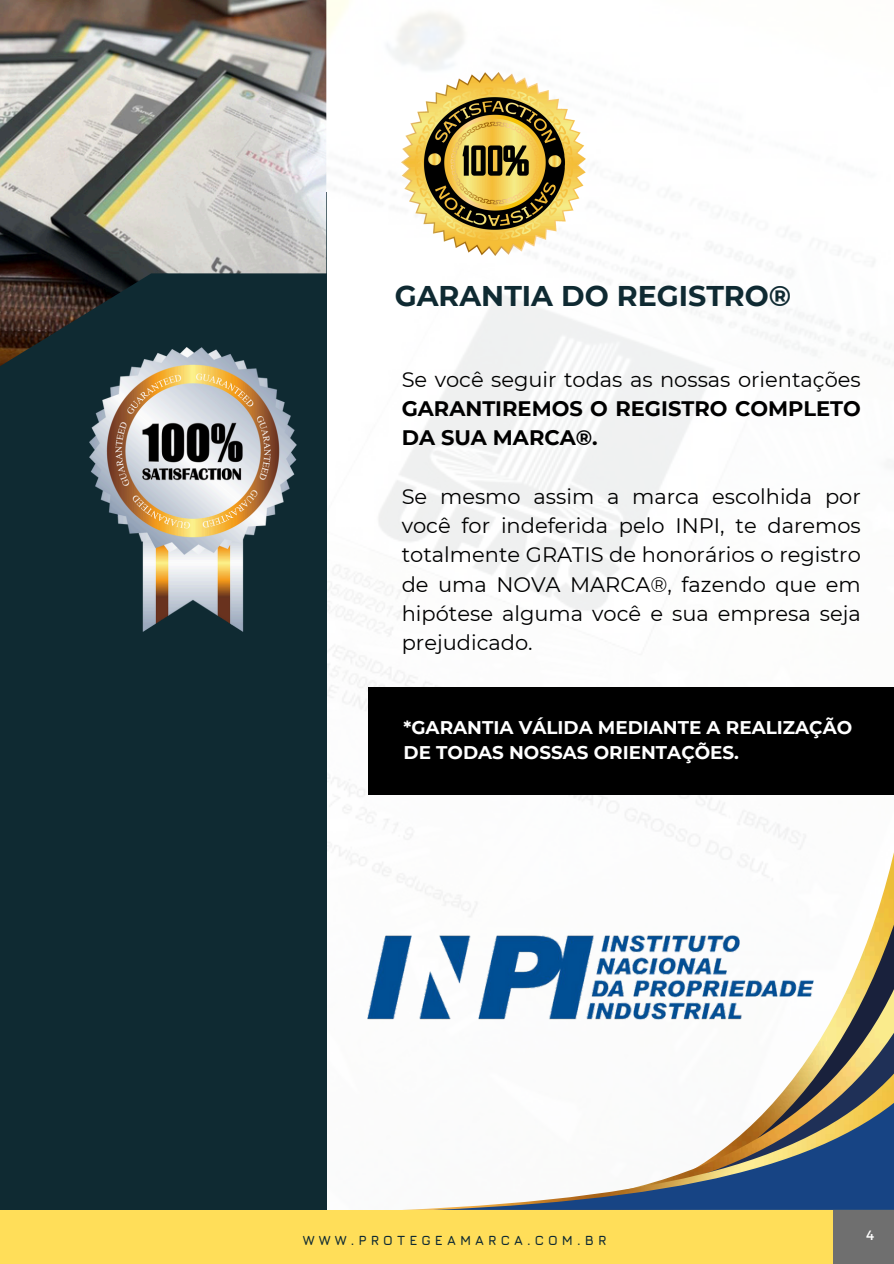
<style>
.page{position:relative;width:894px;height:1264px;background:#fff}
.page>*{position:absolute;margin:0;border:0;box-sizing:border-box;transform-origin:0 0}
.t1{font:700 28.5px "Montserrat";color:#0f2a32}
.t2{font:21px/29.2px "Montserrat";color:#000;text-align:justify}
.t3{font:700 21px/29.2px "Montserrat";color:#000;text-align:justify}
.t4{font:700 18.3px/25.2px "Montserrat";color:#fff}
.t5{font:13.5px "Montserrat";color:#fff}
.t6{font:700 13.2px "Jura";letter-spacing:.31em;color:#0f2a32}
.s1{font-weight:400}
</style>
<div class="page">
<img style="left:326px;top:0;width:567px;height:1209px">
<div style="left:0;top:192px;width:326px;height:1071px;background:#0f2a32"></div>
<img style="left:0;top:0;width:326px;height:366px">
<svg style="left:610px;top:818px;width:283px;height:155px"></svg>
<svg style="left:516px;top:973px;width:377px;height:92px"></svg>
<img style="left:401px;top:1065px;width:32px;height:144px">
<svg style="left:433px;top:1065px;width:460px;height:144px"></svg>
<div style="left:0;top:1209px;width:893px;height:54px;background:#ffde59"></div>
<div style="left:833px;top:1209px;width:60px;height:54px;background:#6f6f6f"></div>
<div style="left:367px;top:687px;width:526px;height:107px;background:#000"></div>
<img style="left:367px;top:918px;width:446px;height:137px">
<img style="left:89px;top:348px;width:207px;height:283px">
<img style="left:401px;top:72px;width:184px;height:184px">
<h2 class="t1" style="left:394px;top:278px;width:398px">GARANTIA DO REGISTRO®</h2>
<p class="t3" style="left:401px;top:365px;width:460px"><span class="s1">Se você seguir todas as nossas orientações </span>GARANTIREMOS O REGISTRO COMPLETO DA SUA MARCA®.</p>
<p class="t2" style="left:401px;top:482px;width:460px">Se mesmo assim a marca escolhida por você for indeferida pelo INPI, te daremos totalmente GRATIS de honorários o registro de uma NOVA MARCA®, fazendo que em hipótese alguma você e sua empresa seja prejudicado.</p>
<h1 class="t4" style="left:403px;top:714px;width:450px">*GARANTIA VÁLIDA MEDIANTE A REALIZAÇÃO<br>DE TODAS NOSSAS ORIENTAÇÕES.</h1>
<h3 class="t6" style="left:302px;top:1232px;width:305px">WWW.PROTEGEAMARCA.COM.BR</h3>
<h2 class="t5" style="left:865px;top:1225px;width:10px">4</h2>
</div>
